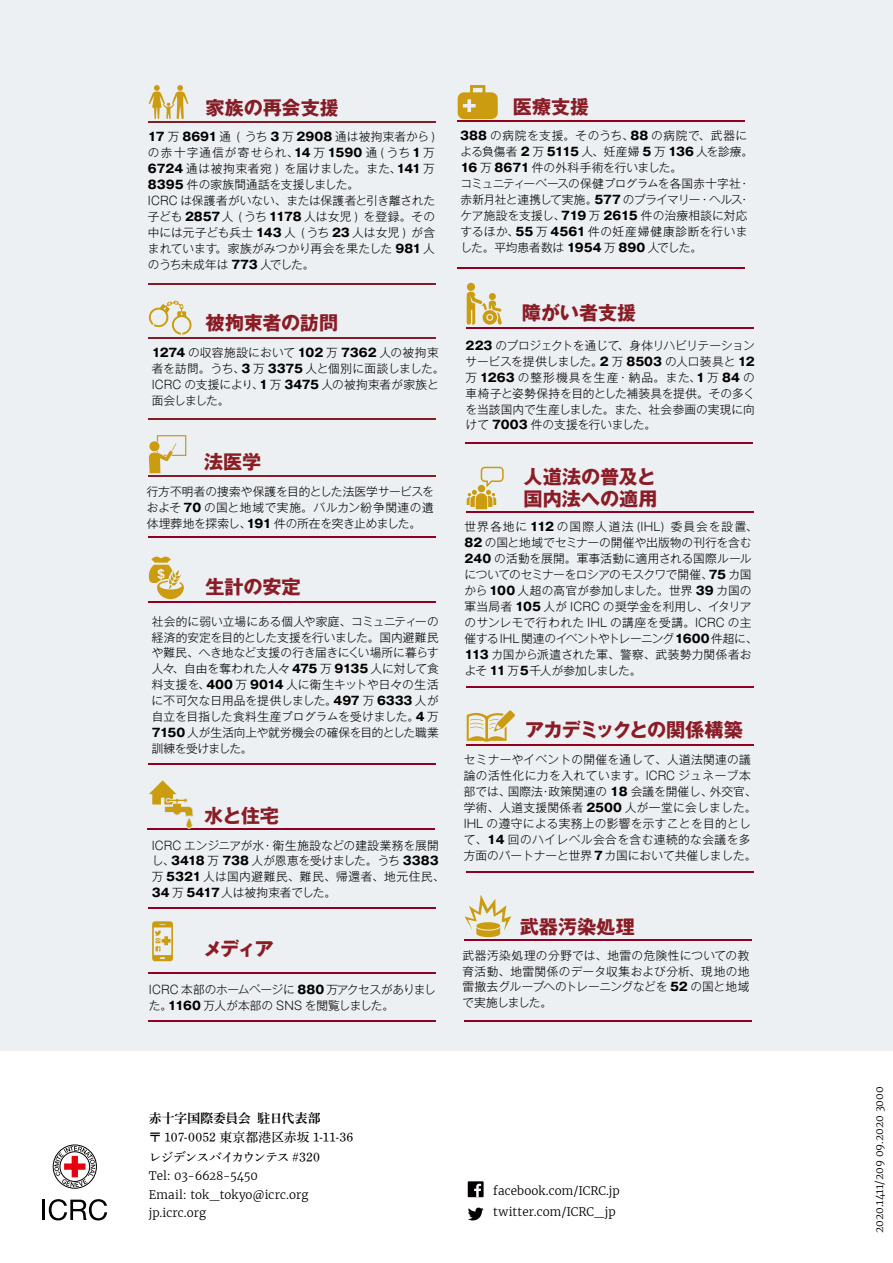
<style>
.page{position:relative;width:893px;height:1263px;background:#fff}
.page>*{position:absolute;margin:0;border:0;box-sizing:border-box;transform-origin:0 0}
.t1{font:700 19.2px/22.4px "Gothic MB101 Pro";letter-spacing:-.01em;color:#8a1c26}
.t2{font:700 19.2px "Gothic MB101 Pro";letter-spacing:-.045em;color:#8a1c26}
.t3{font:700 19.2px "Gothic MB101 Pro";letter-spacing:-.005em;color:#851d27}
.t4{font:12.75px/19.6px "Shuei Min Pro M";letter-spacing:-.01em;color:#000}
.t5{font:12.75px "Shuei Min Pro B";letter-spacing:.005em;color:#000}
.t6{font:300 11.7px/15.9px "Gothic MB101 Pro";letter-spacing:.005em;color:#000}
.t7{font:300 11.7px/15.9px "Gothic MB101 Pro";letter-spacing:.03em;color:#000}
.t8{font:300 11.7px/18.6px "Merriweather";letter-spacing:.005em;color:#000}
.t9{font:300 11.7px/15.9px "Gothic MB101 Pro";letter-spacing:-.02em;color:#000}
.t10{font:300 10.5px "Merriweather";color:#000}
.s1{font-weight:700}
.s2{font-family:"PA1 Gothic Std N"}
.s3{font-family:"PA1 Gothic Std"}
</style>
<div class="page">
<div style="left:53px;top:1145px;width:44px;height:43px;border:1px solid #000;border-radius:50%"></div>
<svg style="left:54px;top:1146px;width:41px;height:41px"></svg>
<hr style="left:43px;top:1199px;width:2px;height:21px;background:#000">
<svg style="left:49px;top:1199px;width:58px;height:21px"></svg>
<div style="left:468px;top:1181px;width:16px;height:16px;background:#040000"></div>
<svg style="left:474px;top:1184px;width:7px;height:13px"></svg>
<svg style="left:468px;top:1207px;width:16px;height:13px"></svg>
<div style="left:0;top:0;width:893px;height:1050px;background:#edf0f2"></div>
<svg style="left:149px;top:85px;width:39px;height:34px"></svg>
<hr style="left:149px;top:121px;width:287px;height:2px;background:#851d27">
<hr style="left:149px;top:283px;width:287px;height:2px;background:#801d26">
<svg style="left:148px;top:300px;width:43px;height:35px"></svg>
<hr style="left:149px;top:337px;width:287px;height:1px;background:#851d27">
<hr style="left:149px;top:418px;width:287px;height:1px;background:#851d27">
<svg style="left:148px;top:556px;width:36px;height:43px"></svg>
<hr style="left:149px;top:601px;width:287px;height:2px;background:#910023">
<hr style="left:149px;top:763px;width:287px;height:2px;background:#910023">
<svg style="left:458px;top:85px;width:40px;height:34px"></svg>
<hr style="left:458px;top:120px;width:287px;height:2px;background:#910023">
<hr style="left:458px;top:267px;width:287px;height:1px;background:#910023">
<svg style="left:148px;top:435px;width:38px;height:38px"></svg>
<hr style="left:149px;top:475px;width:287px;height:2px;background:#851d27">
<hr style="left:149px;top:536px;width:287px;height:2px;background:#910023">
<div style="left:467px;top:283px;width:8px;height:8px;background:#cb9c10;border-radius:50%"></div>
<svg style="left:467px;top:292px;width:35px;height:33px"></svg>
<hr style="left:467px;top:327px;width:287px;height:1px;background:#910023">
<hr style="left:466px;top:442px;width:287px;height:1px;background:#910023">
<svg style="left:465px;top:895px;width:46px;height:42px"></svg>
<hr style="left:465px;top:939px;width:287px;height:2px;background:#910023">
<hr style="left:465px;top:1020px;width:287px;height:2px;background:#910023">
<svg style="left:467px;top:710px;width:48px;height:32px"></svg>
<hr style="left:467px;top:744px;width:287px;height:1px;background:#910023">
<hr style="left:467px;top:871px;width:287px;height:2px;background:#910023">
<hr style="left:467px;top:511px;width:287px;height:2px;background:#910023">
<hr style="left:467px;top:686px;width:287px;height:1px;background:#910023">
<svg style="left:467px;top:467px;width:37px;height:42px"></svg>
<hr style="left:149px;top:907px;width:287px;height:2px;background:#910023">
<hr style="left:148px;top:1020px;width:287px;height:2px;background:#910023">
<hr style="left:147px;top:828px;width:287px;height:2px;background:#910023">
<hr style="left:148px;top:972px;width:287px;height:2px;background:#910023">
<svg style="left:149px;top:780px;width:45px;height:49px"></svg>
<svg style="left:152px;top:921px;width:21px;height:40px"></svg>
<h1 class="t3" style="left:206px;top:91px;width:135px">家族の再会支援</h1>
<p class="t6" style="left:148px;top:127px;width:289px"><span class="s1">17</span> 万 <span class="s1">8691</span> 通 ( うち <span class="s1">3</span> 万 <span class="s1">2908</span> 通は被拘束者から )の赤十字通信が寄せられ、<span class="s1">14</span> 万 <span class="s1">1590</span> 通 ( うち<span class="s1">1</span>万<br><span class="s1">6724</span> 通は被拘束者宛 ) を届けました。また、<span class="s1">141</span> 万<br><span class="s1">8395</span> 件の家族間通話を支援しました。<br>ICRC は保護者がいない、または保護者と引き離された子ども <span class="s1">2857</span>人 ( うち<span class="s1">1178</span> 人は女児 ) を登録。その中には元子ども兵士 <span class="s1">143</span> 人 ( うち <span class="s1">23</span> 人は女児 ) が含まれています。家族がみつかり再会を果たした <span class="s1">981</span>人のうち未成年は <span class="s1">773</span> 人でした。</p>
<h1 class="t1" style="left:206px;top:310px;width:134px">被拘束者の訪問</h1>
<p class="t6" style="left:152px;top:343px;width:294px"><span class="s1">1274</span> の収容施設において <span class="s1">102</span> 万 <span class="s1">7362</span> 人の被拘束者を訪問。うち、<span class="s1">3</span> 万 <span class="s1">3375</span> 人と個別に面談しました。<br>ICRC の支援によ<span class="s2">り</span>、<span class="s1">1</span> 万 <span class="s1">3475</span> 人の被拘束者が家族と面会しました。</p>
<h1 class="t1" style="left:204px;top:448px;width:59px">法医学</h1>
<p class="t6" style="left:147px;top:482px;width:289px;text-align:justify">行方不明者の捜索や保護を目的とした法医学サービスをおよそ <span class="s1">70</span> の国と地域で実施。バルカン紛争関連の遺体埋葬地を探索し、<span class="s1">191</span> 件の所在を突き止めました。</p>
<h1 class="t1" style="left:206px;top:573px;width:96px">生計の安定</h1>
<p class="t6" style="left:152px;top:611px;width:289px;text-align:justify">社会的に弱い立場にある個人や家庭、コミュニティーの経済的安定を目的とした支援を行いました。国内避難民や難民、へき地など支援の行き届きにくい場所に暮らす人々、自由を奪われた人々 <span class="s1">475</span> 万 <span class="s1">9135</span> 人に対して食料支援を、<span class="s1">400</span> 万 <span class="s1">9014</span> 人に衛生キットや日々の生活に不可欠な日用品を提供しました。<span class="s1">497</span> 万 <span class="s1">6333</span> 人が自立を目指した食料生産<span class="s2">プログ</span><span class="s3">ラム</span>を受けました。<span class="s1">4</span> 万<span class="s1">7150</span> 人が生活向上や就労機会の確保を目的とした職業訓練を受けました。</p>
<h1 class="t1" style="left:204px;top:802px;width:77px">水と住宅</h1>
<p class="t6" style="left:152px;top:835px;width:294px">ICRC エンジニアが水・衛生施設などの建設業務を展開し、<span class="s1">3418</span> 万 <span class="s1">738</span> 人が恩恵を受けました。うち <span class="s1">3383</span>万 <span class="s1">5321</span>人は国内避難民、難民、帰還者、地元住民、<br><span class="s1">34</span> 万 <span class="s1">5417</span>人は被拘束者でした。</p>
<h1 class="t1" style="left:203px;top:935px;width:72px">メディア</h1>
<p class="t9" style="left:149px;top:980px;width:289px">ICRC 本部のホームページに <span class="s1">880</span> 万アクセスがありました。<span class="s1">1160</span> 万人が本部の SNS を閲覧しました。</p>
<h1 class="t1" style="left:513px;top:93px;width:78px">医療支援</h1>
<p class="t6" style="left:460px;top:126px;width:294px"><span class="s1">388</span> の病院を支援。そのうち、<span class="s1">88</span> の病院で、武器による負傷者 <span class="s1">2</span> 万 <span class="s1">5115</span> 人、妊産婦 <span class="s1">5</span> 万 <span class="s1">136</span> 人を診療。<br><span class="s1">16</span> 万 <span class="s1">8671</span> 件の外科手術を行いました。<br>コミュニティーベースの保健<span class="s2">プログ</span><span class="s3">ラム</span>を各国赤十字社・赤新月社と連携して実施。<span class="s1">577</span> のプライマリー・ヘルス・ケア施設を支援し、<span class="s1">719</span> 万 <span class="s1">2615</span> 件の治療相談に対応するほか、<span class="s1">55</span> 万 <span class="s1">4561</span> 件の妊産婦健康診断を行いました。平均患者数は <span class="s1">1954</span> 万 <span class="s1">890</span> 人でした。</p>
<h1 class="t1" style="left:522px;top:299px;width:116px">障がい者支援</h1>
<p class="t6" style="left:466px;top:336px;width:291px;text-align:justify"><span class="s1">223</span> のプロジェクトを通じて、身体リハビリテーションサービスを提供しました。<span class="s1">2</span> 万 <span class="s1">8503</span> の人口装具と <span class="s1">12</span>万 <span class="s1">1263</span> の整形機具を生産・納品。また、<span class="s1">1</span> 万 <span class="s1">84</span> の車椅子と姿勢保持を目的とした補装具を提供。その多くを当該国内で生産しました。また、社会参画の実現に向けて <span class="s1">7003</span> 件の支援を行いました。</p>
<h1 class="t1" style="left:523px;top:463px;width:135px">人道法の普及と国内法への適用</h1>
<p class="t6" style="left:465px;top:517px;width:294px">世界各地に <span class="s1">112</span> の国際人道法 (IHL) 委員会を設置、<br><span class="s1">82</span> の国と地域でセミナーの開催や出版物の刊行を含む<br><span class="s1">240</span> の活動を展開。軍事活動に適用される国際ルールについてのセミナーをロシアのモスクワで開催、<span class="s1">75</span> カ国から<span class="s1">100</span> 人超の高官が参加しました。世界 <span class="s1">39</span> カ国の軍当局者 <span class="s1">105</span> 人が ICRC の奨学金を利用し、イタリアのサンレモで行われた IHL の講座を受講。ICRC の主催するIHL関連のイベントやトレーニング<span class="s1">1600</span> 件超に、<br><span class="s1">113</span> カ国から派遣された軍、警察、武装勢力関係者およそ <span class="s1">11</span> 万<span class="s1">５</span>千人が参加しました。</p>
<h1 class="t2" style="left:525px;top:714px;width:219px">アカデミックとの関係構築</h1>
<p class="t7" style="left:464px;top:750px;width:294px">セミナーやイベントの開催を通して、人道法関連の議論の活性化に力を入れています。ICRC ジュネーブ本部では、国際法・政策関連の <span class="s1">18</span> 会議を開催し、外交官、学術、人道支援関係者 <span class="s1">2500</span> 人が一堂に会しました。<br>IHL の遵守による実務上の影響を示すことを目的として、<span class="s1">14</span> 回のハイレベル会合を含む連続的な会議を多方面のパートナーと世界<span class="s1">7</span>カ国において共催しました。</p>
<h1 class="t1" style="left:520px;top:913px;width:117px">武器汚染処理</h1>
<p class="t6" style="left:462px;top:945px;width:289px;text-align:justify">武器汚染処理の分野では、地雷の危険性についての教育活動、地雷関係のデータ収集および分析、現地の地雷撤去グループへのトレーニングなどを <span class="s1">52</span> の国と地域で実施しました。</p>
<p class="t5" style="left:149px;top:1109px;width:173px">赤十字国際委員会 駐日代表部</p>
<p class="t4" style="left:149px;top:1127px;width:206px">〒 107-0052 東京都港区赤坂 1-11-36レジデンスバイカウンテス #320</p>
<p class="t8" style="left:149px;top:1166px;width:161px">Tel: 03-6628-5450<br>Email: tok_tokyo@icrc.org jp.icrc.org</p>
<p class="t8" style="left:493px;top:1179px;width:128px;line-height:21.6px">facebook.com/ICRC.jp twitter.com/ICRC_jp</p>
<p class="t10" style="left:872px;top:1233px;width:148px;rotate:-90deg">2020.1411/209 09.2020 3000</p>
</div>
